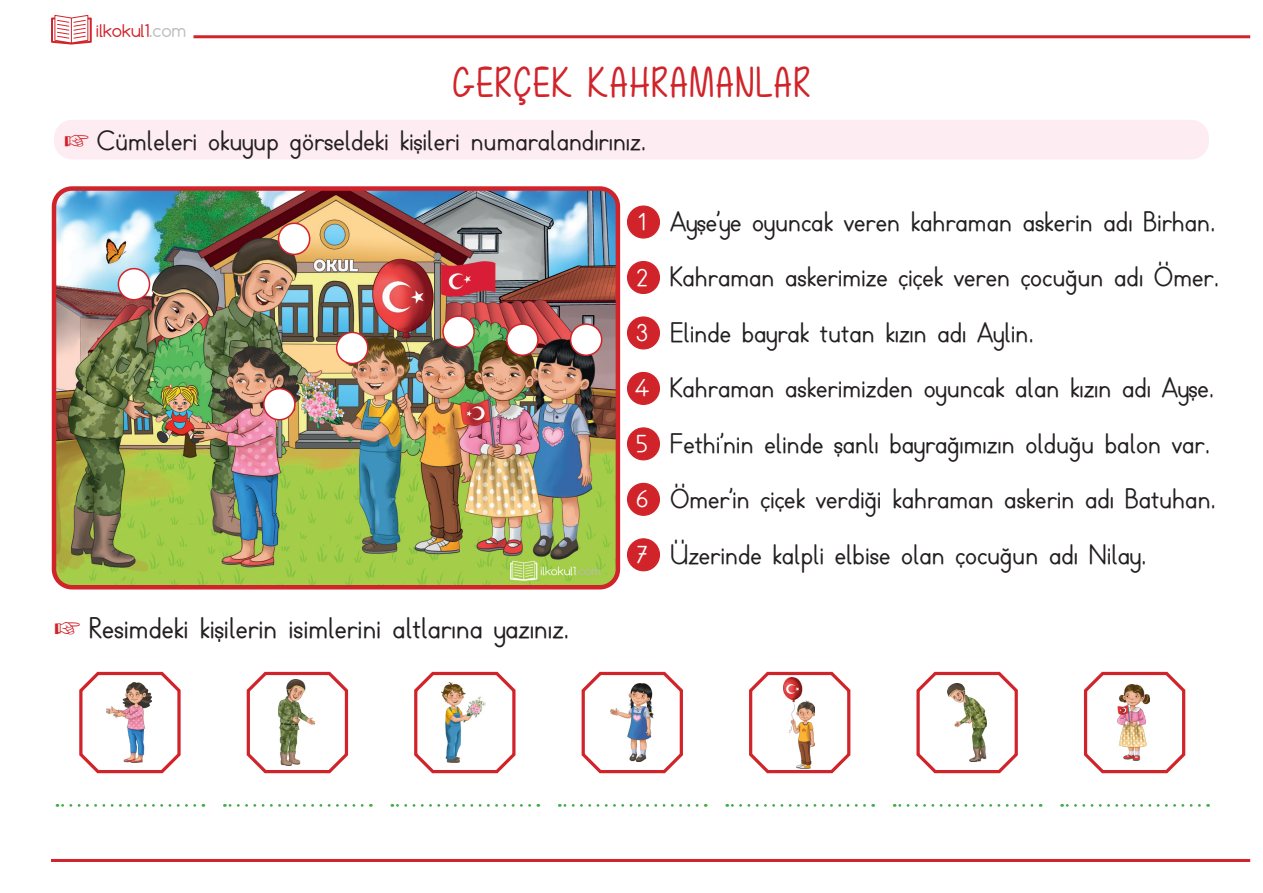
<style>
.page{position:relative;width:1263px;height:893px;background:#fff}
.page>*{position:absolute;margin:0;border:0;box-sizing:border-box;transform-origin:0 0}
.t1{font:700 28.5px "TTKB Dik Temel Abece";color:#231f20}
.t2{font:700 27px "TTKB Dik Temel Abece";color:#231f20}
.t3{font:700 23.4px "TTKB Dik Temel Abece";color:#fff}
.t4{font:16.5px "Comfortaa";color:#d1232a}
.s1{color:#bcbdc0}
</style>
<div class="page">
<svg style="left:51px;top:15px;width:41px;height:30px"></svg>
<hr style="left:193px;top:35px;width:1057px;height:3px;background:#d1232a">
<hr style="left:51px;top:859px;width:1199px;height:3px;background:#d1232a">
<div style="left:627px;top:206px;width:32px;height:32px;background:#d1232a;border-radius:50%"></div>
<div style="left:627px;top:205px;width:33px;height:34px;border:1px solid #d1232a;border-radius:50%"></div>
<div style="left:627px;top:262px;width:32px;height:31px;background:#d1232a;border-radius:50%"></div>
<div style="left:627px;top:261px;width:33px;height:33px;border:1px solid #d1232a;border-radius:50%"></div>
<div style="left:627px;top:317px;width:32px;height:32px;background:#d1232a;border-radius:50%"></div>
<div style="left:627px;top:316px;width:33px;height:33px;border:1px solid #d1232a;border-radius:50%"></div>
<div style="left:627px;top:372px;width:32px;height:32px;background:#d1232a;border-radius:50%"></div>
<div style="left:627px;top:372px;width:33px;height:33px;border:1px solid #d1232a;border-radius:50%"></div>
<div style="left:627px;top:428px;width:32px;height:32px;background:#d1232a;border-radius:50%"></div>
<div style="left:627px;top:427px;width:33px;height:33px;border:1px solid #d1232a;border-radius:50%"></div>
<div style="left:627px;top:483px;width:32px;height:32px;background:#d1232a;border-radius:50%"></div>
<div style="left:627px;top:483px;width:33px;height:33px;border:1px solid #d1232a;border-radius:50%"></div>
<div style="left:627px;top:539px;width:32px;height:32px;background:#d1232a;border-radius:50%"></div>
<div style="left:627px;top:538px;width:33px;height:33px;border:1px solid #d1232a;border-radius:50%"></div>
<div style="left:54px;top:120px;width:1155px;height:39px;background:#fdedf2;border-radius:18px"></div>
<img style="left:57px;top:191px;width:558px;height:393px">
<div style="left:52px;top:186px;width:568px;height:403px;border:4px solid #d1232a;border-radius:18px"></div>
<div style="left:118px;top:269px;width:31px;height:31px;background:#fff;border-radius:50%"></div>
<div style="left:118px;top:268px;width:32px;height:32px;border:2px solid #d1232a;border-radius:50%"></div>
<div style="left:279px;top:223px;width:31px;height:31px;background:#fff;border-radius:50%"></div>
<div style="left:278px;top:223px;width:32px;height:32px;border:2px solid #d1232a;border-radius:50%"></div>
<div style="left:264px;top:389px;width:31px;height:31px;background:#fff;border-radius:50%"></div>
<div style="left:263px;top:388px;width:33px;height:32px;border:2px solid #d1232a;border-radius:50%"></div>
<div style="left:337px;top:332px;width:31px;height:32px;background:#fff;border-radius:50%"></div>
<div style="left:336px;top:332px;width:33px;height:32px;border:2px solid #d1232a;border-radius:50%"></div>
<div style="left:443px;top:316px;width:31px;height:31px;background:#fff;border-radius:50%"></div>
<div style="left:442px;top:315px;width:33px;height:33px;border:2px solid #d1232a;border-radius:50%"></div>
<div style="left:507px;top:324px;width:31px;height:31px;background:#fff;border-radius:50%"></div>
<div style="left:506px;top:323px;width:33px;height:33px;border:2px solid #d1232a;border-radius:50%"></div>
<div style="left:571px;top:324px;width:31px;height:31px;background:#fff;border-radius:50%"></div>
<div style="left:570px;top:323px;width:32px;height:33px;border:2px solid #d1232a;border-radius:50%"></div>
<svg style="left:79px;top:671px;width:102px;height:103px"></svg>
<svg style="left:581px;top:671px;width:102px;height:103px"></svg>
<svg style="left:246px;top:671px;width:103px;height:103px"></svg>
<svg style="left:749px;top:671px;width:102px;height:103px"></svg>
<svg style="left:414px;top:671px;width:102px;height:103px"></svg>
<svg style="left:916px;top:671px;width:102px;height:103px"></svg>
<svg style="left:1083px;top:671px;width:103px;height:103px"></svg>
<svg style="left:57px;top:804px;width:138px;height:3px"></svg>
<svg style="left:559px;top:804px;width:138px;height:3px"></svg>
<svg style="left:224px;top:804px;width:138px;height:3px"></svg>
<svg style="left:727px;top:804px;width:137px;height:3px"></svg>
<svg style="left:392px;top:804px;width:138px;height:3px"></svg>
<svg style="left:894px;top:804px;width:138px;height:3px"></svg>
<svg style="left:1062px;top:804px;width:137px;height:3px"></svg>
<p class="t4" style="left:96px;top:20px;width:92px">ilkokul1<span class="s1">.com</span></p>
<p class="t2" style="left:97px;top:124px;width:551px">Cümleleri okuyup görseldeki kişileri numaralandırınız.</p>
<p class="t1" style="left:89px;top:610px;width:482px">Resimdeki kişilerin isimlerini altlarına yazınız.</p>
<p class="t3" style="left:638px;top:207px;width:10px">1</p>
<p class="t2" style="left:670px;top:205px;width:547px">Ayşe’ye oyuncak veren kahraman askerin adı Birhan.</p>
<p class="t3" style="left:637px;top:263px;width:13px">2</p>
<p class="t2" style="left:670px;top:260px;width:551px">Kahraman askerimize çiçek veren çocuğun adı Ömer.</p>
<p class="t3" style="left:636px;top:318px;width:14px">3</p>
<p class="t2" style="left:670px;top:316px;width:365px">Elinde bayrak tutan kızın adı Aylin.</p>
<p class="t3" style="left:635px;top:374px;width:16px">4</p>
<p class="t2" style="left:670px;top:371px;width:546px">Kahraman askerimizden oyuncak alan kızın adı Ayşe.</p>
<p class="t3" style="left:637px;top:429px;width:13px">5</p>
<p class="t2" style="left:670px;top:427px;width:542px">Fethi’nin elinde şanlı bayrağımızın olduğu balon var.</p>
<p class="t3" style="left:636px;top:485px;width:14px">6</p>
<p class="t2" style="left:670px;top:482px;width:548px">Ömer’in çiçek verdiği kahraman askerin adı Batuhan.</p>
<p class="t3" style="left:637px;top:540px;width:12px">7</p>
<p class="t2" style="left:670px;top:537px;width:478px">Üzerinde kalpli elbise olan çocuğun adı Nilay.</p>
</div>
